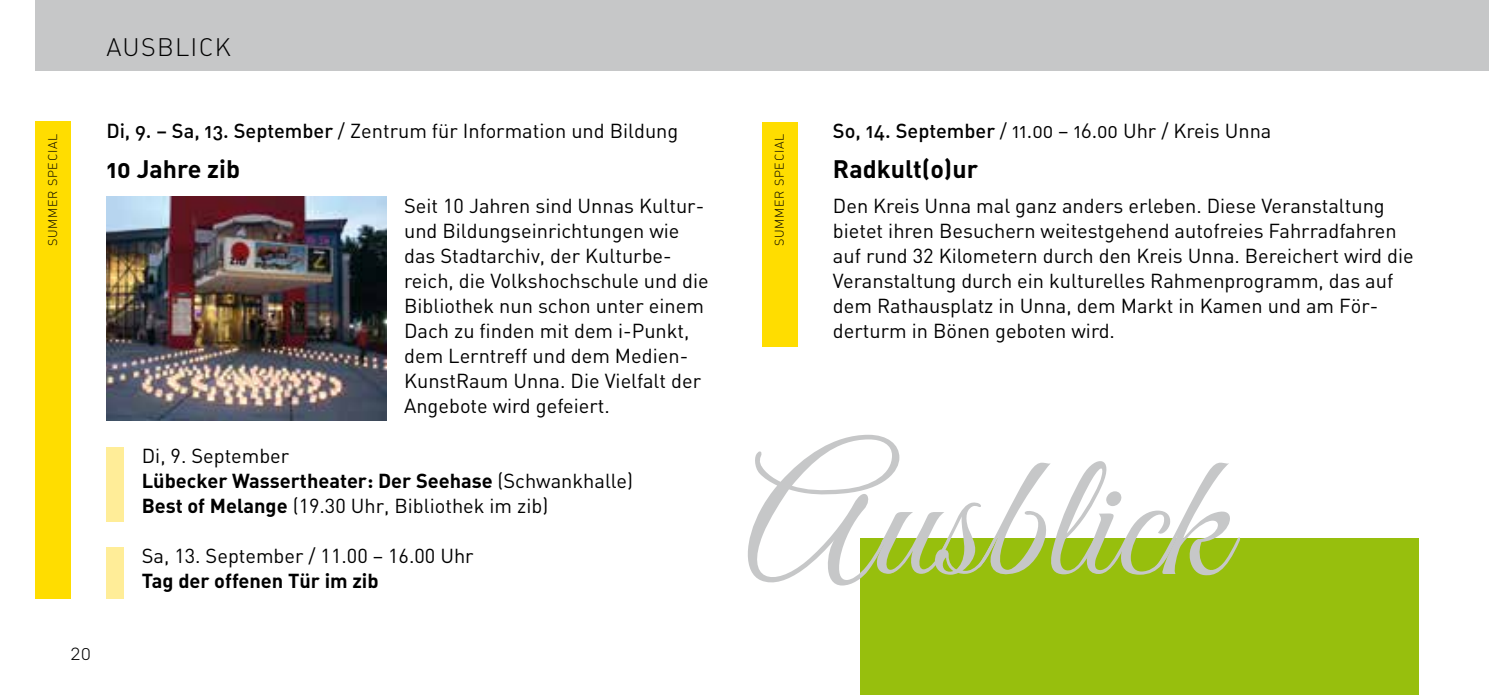
<style>
.page{position:relative;width:1489px;height:695px;background:#fff}
.page>*{position:absolute;margin:0;border:0;box-sizing:border-box;transform-origin:0 0}
.t1{font:180px "Great Vibes";color:#c6c7c8}
.t2{font:25px "DIN Bold Alternate";color:#000}
.t3{font:25px "DIN Light Alternate";letter-spacing:.05em;color:#000}
.t4{font:20px/25px "DIN";color:#000}
.t5{font:20px "DIN Regular Alternate";color:#000}
.t6{font:20px "DIN Bold Alternate";color:#000}
.t7{font:20px "DIN Light Alternate";color:#000}
.t8{font:12.5px "DIN Light Alternate";letter-spacing:.05em;color:#000}
.s1{font-family:"DIN Medium Alternate"}
.s2{font-family:"DIN Regular Alternate"}
.s3{font-family:"DIN Bold Alternate"}
</style>
<div class="page">
<div style="left:860px;top:538px;width:557px;height:156px;background:#97bf0d"></div>
<div style="left:35px;top:122px;width:36px;height:477px;background:#fd0"></div>
<div style="left:106px;top:447px;width:18px;height:74px;background:#ffed98"></div>
<div style="left:106px;top:547px;width:18px;height:52px;background:#ffed98"></div>
<div style="left:762px;top:122px;width:35px;height:224px;background:#fd0"></div>
<div style="left:35px;top:0;width:1453px;height:71px;background:#c6c7c8"></div>
<img style="left:106px;top:196px;width:280px;height:225px">
<p class="t3" style="left:106px;top:32px;width:126px">AUSBLICK</p>
<p class="t8" style="left:45px;top:246px;width:113px;rotate:-90deg">SUMMER SPECIAL</p>
<p class="t5" style="left:106px;top:119px;width:573px"><span class="s1">Di, 9. – Sa, 13. September</span> / Zentrum für Information und Bildung</p>
<p class="t2" style="left:106px;top:154px;width:135px">10 Jahre zib</p>
<p class="t4" style="left:404px;top:193px;width:306px">Seit 10 Jahren sind Unnas Kultur&shy;und Bildungseinrichtungen wie das Stadtarchiv, der Kulturbe&shy;reich, die Volkshochschule und die<br>Bibliothek nun schon unter einem<br>Dach zu finden mit dem i-Punkt, dem Lerntreff und dem Medien-<br>KunstRaum Unna. Die Vielfalt der<br>Angebote wird gefeiert.</p>
<p class="t4" style="left:142px;top:443px;width:149px">Di, 9. September</p>
<p class="t6" style="left:142px;top:469px;width:492px">Lübecker Wassertheater: Der Seehase <span class="s2">(Schwankhalle)</span></p>
<p class="t4" style="left:142px;top:493px;width:408px"><span class="s3">Best of Melange</span> (19.30 Uhr, Bibliothek im zib)</p>
<p class="t4" style="left:142px;top:543px;width:333px">Sa, 13. September / 11.00 – 16.00 Uhr</p>
<p class="t6" style="left:142px;top:569px;width:238px">Tag der offenen Tür im zib</p>
<p class="t7" style="left:71px;top:640px;width:22px">20</p>
<p class="t8" style="left:771px;top:246px;width:113px;rotate:-90deg">SUMMER SPECIAL</p>
<p class="t5" style="left:833px;top:119px;width:440px"><span class="s1">So, 14. September</span> / 11.00 – 16.00 Uhr / Kreis Unna</p>
<p class="t2" style="left:833px;top:154px;width:147px">Radkult(o)ur</p>
<p class="t4" style="left:833px;top:193px;width:582px">Den Kreis Unna mal ganz anders erleben. Diese Veranstaltung bietet ihren Besuchern weitestgehend autofreies Fahrradfahren auf rund 32 Kilometern durch den Kreis Unna. Bereichert wird die Veranstaltung durch ein kulturelles Rahmenprogramm, das auf dem Rathausplatz in Unna, dem Markt in Kamen und am För&shy;derturm in Bönen geboten wird.</p>
<h1 class="t1" style="left:744px;top:421px;width:484px">Ausblick</h1>
</div>
